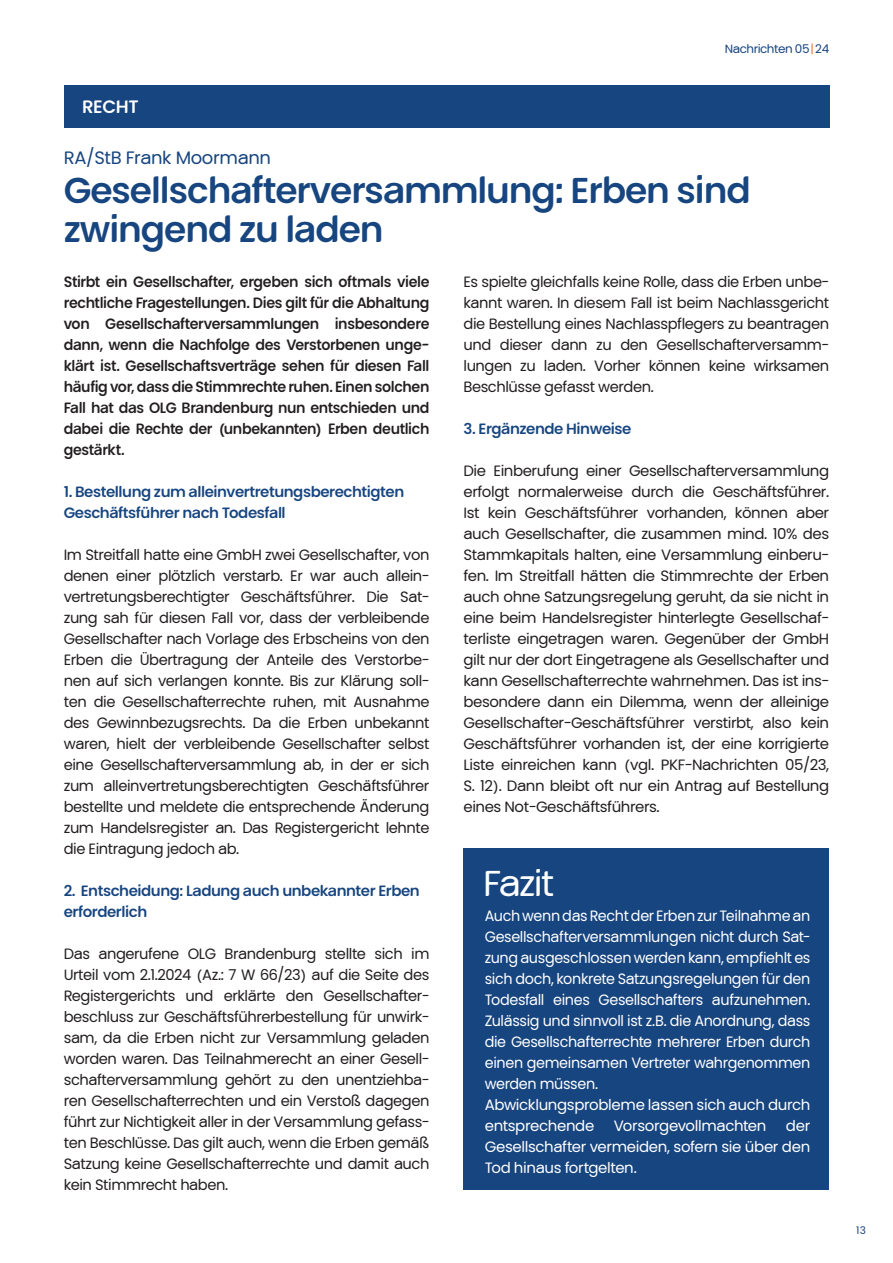
<style>
.page{position:relative;width:893px;height:1263px;background:#fff}
.page>*{position:absolute;margin:0;border:0;box-sizing:border-box;transform-origin:0 0}
.Headline{font:700 36px/39px "PKF Global Sans";letter-spacing:-.03em;color:#174580}
.Empfehlung{font:36px "PKF Global Sans";letter-spacing:-.05em;color:#fff}
.Autor{font:18px "PKF Global Sans";letter-spacing:-.02em;color:#174580}
.Balken-Kategorie{font:700 18px "PKF Global Sans";letter-spacing:-.02em;color:#fff}
.Copy_Fließtext{font:15px/21px "PKF Global Sans";letter-spacing:-.03em;color:#231f20;text-align:justify}
.Copy_Fließtext-2{font:700 15px/21px "PKF Global Sans";letter-spacing:-.025em;color:#231f20;text-align:justify;scale:.95 1}
.Empfehlung-2{font:15px/21px "PKF Global Sans";letter-spacing:-.025em;color:#fff;text-align:justify;scale:.96 1}
.Zwischentitel_neu{font:700 15px/21px "PKF Global Sans";letter-spacing:-.03em;color:#174580}
.Empfehlung-3{font:15px/21px "PKF Global Sans";letter-spacing:-.025em;color:#fff}
.t1{font:12px "PKF Global Sans";letter-spacing:-.04em;color:#174580}
.t2{font:10.5px "PKF Global Sans";color:#174580}
.s1{color:#f37530}
</style>
<div class="page">
<div style="left:64px;top:85px;width:765px;height:43px;background:#174580"></div>
<div style="left:463px;top:848px;width:366px;height:342px;background:#174580"></div>
<p class="t1" style="left:725px;top:42px;width:106px">Nachrichten 05<span class="s1">|</span> 24</p>
<p class="Balken-Kategorie" style="left:82px;top:96px;width:58px">RECHT</p>
<p class="Autor" style="left:64px;top:147px;width:209px">RA/StB Frank Moormann</p>
<p class="Headline" style="left:64px;top:171px;width:689px">Gesellschafterversammlung: Erben sind zwingend zu laden</p>
<p class="Copy_Fließtext-2" style="left:64px;top:271px;width:386px">Stirbt ein Gesellschafter, ergeben sich oftmals viele rechtliche Fragestellungen. Dies gilt für die Abhaltung von Gesellschafterversammlungen insbesondere dann, wenn die Nachfolge des Verstorbenen unge&shy;klärt ist. Gesellschaftsverträge sehen für diesen Fall häufig vor, dass die Stimmrechte ruhen. Einen solchen Fall hat das OLG Brandenburg nun entschieden und dabei die Rechte der (unbekannten) Erben deutlich gestärkt.</p>
<p class="Zwischentitel_neu" style="left:64px;top:481px;width:342px">1. Bestellung zum alleinvertretungsberechtigten<br>Geschäftsführer nach Todesfall</p>
<p class="Copy_Fließtext" style="left:64px;top:544px;width:367px">Im Streitfall hatte eine GmbH zwei Gesellschafter, von denen einer plötzlich verstarb. Er war auch allein&shy;vertretungsberechtigter Geschäftsführer. Die Sat&shy;zung sah für diesen Fall vor, dass der verbleibende Gesellschafter nach Vorlage des Erbscheins von den Erben die Übertragung der Anteile des Verstorbe&shy;nen auf sich verlangen konnte. Bis zur Klärung soll&shy;ten die Gesellschafterrechte ruhen, mit Ausnahme des Gewinnbezugsrechts. Da die Erben unbekannt waren, hielt der verbleibende Gesellschafter selbst eine Gesellschafterversammlung ab, in der er sich zum alleinvertretungsberechtigten Geschäftsführer bestellte und meldete die entsprechende Änderung zum Handelsregister an. Das Registergericht lehnte die Eintragung jedoch ab.</p>
<p class="Zwischentitel_neu" style="left:64px;top:880px;width:357px">2. Entscheidung: Ladung auch unbekannter Erben erforderlich</p>
<p class="Copy_Fließtext" style="left:64px;top:943px;width:367px">Das angerufene OLG Brandenburg stellte sich im Urteil vom 2.1.2024 (Az.: 7 W 66/23) auf die Seite des Registergerichts und erklärte den Gesellschafter&shy;beschluss zur Geschäftsführerbestellung für unwirk&shy;sam, da die Erben nicht zur Versammlung geladen worden waren. Das Teilnahmerecht an einer Gesell&shy;schafterversammlung gehört zu den unentziehba&shy;ren Gesellschafterrechten und ein Verstoß dagegen führt zur Nichtigkeit aller in der Versammlung gefass&shy;ten Beschlüsse. Das gilt auch, wenn die Erben gemäß Satzung keine Gesellschafterrechte und damit auch kein Stimmrecht haben.</p>
<p class="Copy_Fließtext" style="left:463px;top:271px;width:367px">Es spielte gleichfalls keine Rolle, dass die Erben unbe&shy;kannt waren. In diesem Fall ist beim Nachlassgericht die Bestellung eines Nachlasspflegers zu beantragen und dieser dann zu den Gesellschafterversamm&shy;lungen zu laden. Vorher können keine wirksamen Beschlüsse gefasst werden.</p>
<p class="Zwischentitel_neu" style="left:463px;top:418px;width:169px">3. Ergänzende Hinweise</p>
<p class="Copy_Fließtext" style="left:463px;top:460px;width:367px">Die Einberufung einer Gesellschafterversammlung erfolgt normalerweise durch die Geschäftsführer.<br>Ist kein Geschäftsführer vorhanden, können aber auch Gesellschafter, die zusammen mind. 10% des Stammkapitals halten, eine Versammlung einberu&shy;fen. Im Streitfall hätten die Stimmrechte der Erben auch ohne Satzungsregelung geruht, da sie nicht in eine beim Handelsregister hinterlegte Gesellschaf&shy;terliste eingetragen waren. Gegenüber der GmbH gilt nur der dort Eingetragene als Gesellschafter und kann Gesellschafterrechte wahrnehmen. Das ist ins&shy;besondere dann ein Dilemma, wenn der alleinige Gesellschafter-Geschäftsführer verstirbt, also kein Geschäftsführer vorhanden ist, der eine korrigierte Liste einreichen kann (vgl. PKF-Nachrichten 05/23, S. 12). Dann bleibt oft nur ein Antrag auf Bestellung eines Not-Geschäftsführers.</p>
<p class="Empfehlung" style="left:483px;top:861px;width:73px">Fazit</p>
<p class="Empfehlung-2" style="left:485px;top:905px;width:341px">Auch wenn das Recht der Erben zur Teilnahme an Gesellschafterversammlungen nicht durch Sat&shy;zung ausgeschlossen werden kann, empfiehlt es sich doch, konkrete Satzungsregelungen für den Todesfall eines Gesellschafters aufzunehmen.<br>Zulässig und sinnvoll ist z.B. die Anordnung, dass die Gesellschafterrechte mehrerer Erben durch einen gemeinsamen Vertreter wahrgenommen werden müssen.</p>
<p class="Empfehlung-3" style="left:485px;top:1094px;width:327px">Abwicklungsprobleme lassen sich auch durch entsprechende</p>
<p class="Empfehlung-3" style="left:485px;top:1115px;width:327px;text-align:justify;text-indent:301px">der Gesellschafter vermeiden, sofern sie über den Tod hinaus fortgelten.</p>
<p class="Empfehlung-3" style="left:614px;top:1115px;width:154px">Vorsorgevollmachten</p>
<p class="t2" style="left:856px;top:1224px;width:11px">13</p>
</div>
